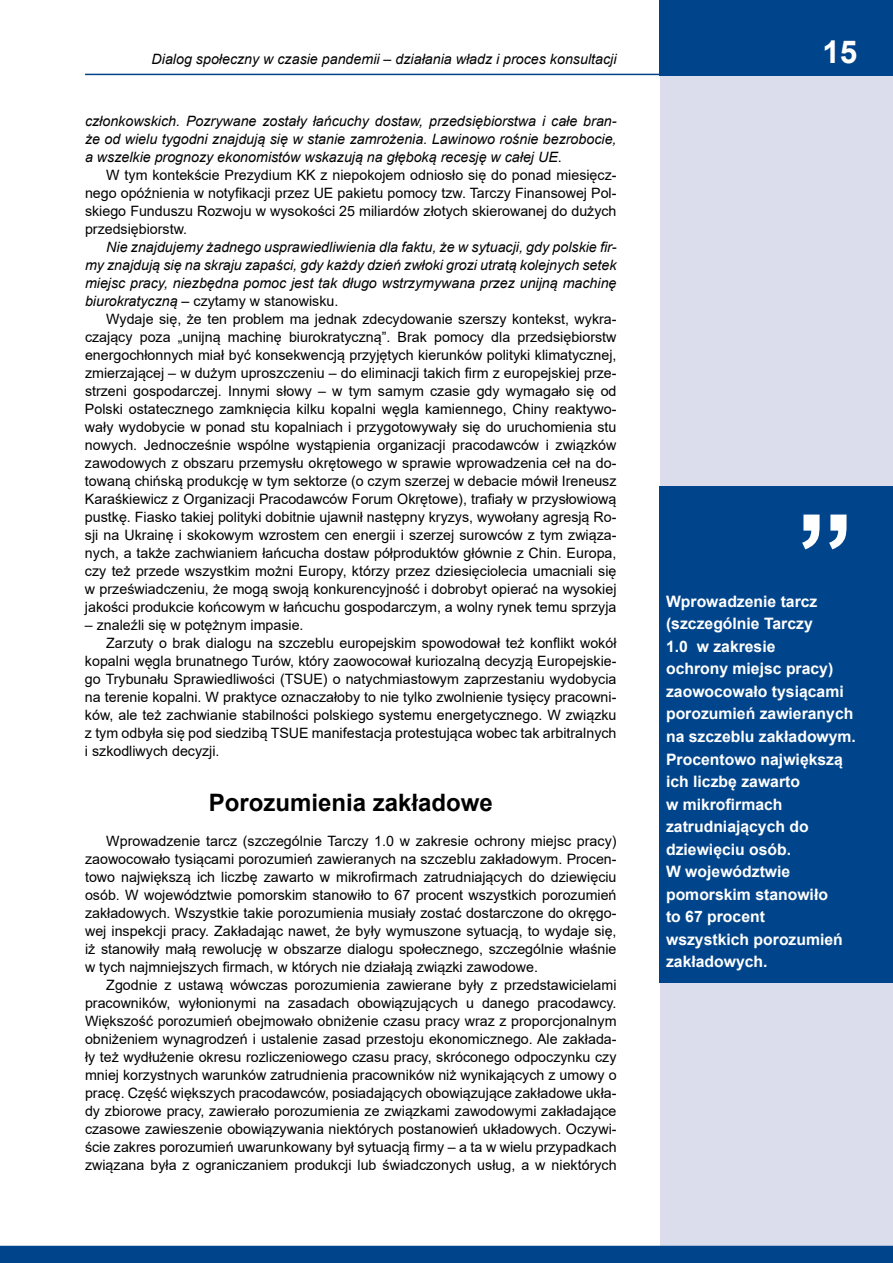
<style>
.page{position:relative;width:893px;height:1263px;background:#fff}
.page>*{position:absolute;margin:0;border:0;box-sizing:border-box;transform-origin:0 0}
.t1{font:700 117px "Arial";color:#fff}
.t2{font:700 31.5px "Arial";color:#fff}
.t3{font:700 24px "Arial";color:#000}
.t4{font:700 15.75px/22.5px "Arial";color:#fff}
.t5{font:14.25px/18px "Arial";color:#000;text-align:justify}
.t6{font:italic 14.25px/18px "Arial";color:#000;text-align:justify}
.s1{font-style:normal}
</style>
<div class="page">
<div style="left:660px;top:52px;width:233px;height:1211px;background:#dbddec"></div>
<div style="left:660px;top:0;width:233px;height:75px;background:#00458b"></div>
<hr style="left:85px;top:74px;width:575px;height:1px;background:#00458b">
<div style="left:0;top:1246px;width:893px;height:17px;background:#00458b"></div>
<div style="left:660px;top:486px;width:233px;height:497px;background:#00458b"></div>
<p class="t6" style="left:152px;top:51px;width:466px">Dialog społeczny w czasie pandemii – działania władz i proces konsultacji</p>
<p class="t6" style="left:85px;top:112px;width:533px">członkowskich. Pozrywane zostały łańcuchy dostaw, przedsiębiorstwa i całe bran&shy;że od wielu tygodni znajdują się w stanie zamrożenia. Lawinowo rośnie bezrobocie, a wszelkie prognozy ekonomistów wskazują na głęboką recesję w całej UE<span class="s1">.</span></p>
<p class="t5" style="left:85px;top:166px;width:533px;text-indent:21px">W tym kontekście Prezydium KK z niepokojem odniosło się do ponad miesięcz&shy;nego opóźnienia w notyfikacji przez UE pakietu pomocy tzw. Tarczy Finansowej Pol&shy;skiego Funduszu Rozwoju w wysokości 25 miliardów złotych skierowanej do dużych przedsiębiorstw.</p>
<p class="t6" style="left:85px;top:238px;width:533px;text-indent:21px">Nie znajdujemy żadnego usprawiedliwienia dla faktu, że w sytuacji, gdy polskie fir&shy;my znajdują się na skraju zapaści, gdy każdy dzień zwłoki grozi utratą kolejnych setek miejsc pracy, niezbędna pomoc jest tak długo wstrzymywana przez unijną machinę biurokratyczną – <span class="s1">czytamy w stanowisku.</span></p>
<p class="t5" style="left:85px;top:310px;width:533px;text-indent:21px">Wydaje się, że ten problem ma jednak zdecydowanie szerszy kontekst, wykra&shy;czający poza „unijną machinę biurokratyczną”. Brak pomocy dla przedsiębiorstw energochłonnych miał być konsekwencją przyjętych kierunków polityki klimatycznej, zmierzającej – w dużym uproszczeniu – do eliminacji takich firm z europejskiej prze&shy;strzeni gospodarczej. I nnymi słowy – w tym samym czasie gdy wymagało się od Polski ostatecznego zamknięcia kilku kopalni węgla kamiennego, Chiny reaktywo&shy;wały wydobycie w ponad stu kopalniach i przygotowywały się do uruchomienia stu nowych. Jednocześnie wspólne wystąpienia organizacji pracodawców i związków zawodowych z obszaru przemysłu okrętowego w sprawie wprowadzenia ceł na do&shy;towaną chińską produkcję w tym sektorze (o czym szerzej w debacie mówił I reneusz Karaśkiewicz z O rganizacji Pracodawców Forum Okrętowe), trafiały w przysłowiową pustkę. Fiasko takiej polityki dobitnie ujawnił następny kryzys, wywołany agresją Ro&shy;sji na U krainę i skokowym wzrostem cen energii i szerzej surowców z tym związa&shy;nych, a także zachwianiem łańcucha dostaw półproduktów głównie z Chin. Europa, czy też przede wszystkim możni Europy, którzy przez dziesięciolecia umacniali się w przeświadczeniu, że mogą swoją konkurencyjność i dobrobyt opierać na wysokiej jakości produkcie końcowym w łańcuchu gospodarczym, a wolny rynek temu sprzyja</p>
<p class="t5" style="left:85px;top:616px;width:220px">– znaleźli się w potężnym impasie.</p>
<p class="t5" style="left:106px;top:634px;width:512px">Zarzuty o brak dialogu na szczeblu europejskim spowodował też konflikt wokół</p>
<p class="t5" style="left:85px;top:652px;width:533px">kopalni węgla brunatnego Turów, który zaowocował kuriozalną decyzją Europejskie-</p>
<p class="t5" style="left:85px;top:670px;width:533px">go Trybunału Sprawiedliwości (TSUE ) o natychmiastowym zaprzestaniu wydobycia</p>
<p class="t5" style="left:85px;top:688px;width:533px">na terenie kopalni. W praktyce oznaczałoby to nie tylko zwolnienie tysięcy pracowni-</p>
<p class="t5" style="left:85px;top:706px;width:533px">ków, ale też zachwianie stabilności polskiego systemu energetycznego. W związku</p>
<p class="t5" style="left:85px;top:724px;width:533px">z tym odbyła się pod siedzibą TSUE manifestacja protestująca wobec tak arbitralnych</p>
<p class="t5" style="left:85px;top:742px;width:136px">i szkodliwych decyzji.</p>
<h3 class="t3" style="left:209px;top:786px;width:286px">Porozumienia zakładowe</h3>
<p class="t5" style="left:85px;top:832px;width:533px;text-indent:21px">Wprowadzenie tarcz (szczególnie Tarczy 1.0 w zakresie ochrony miejsc pracy) zaowocowało tysiącami porozumień zawieranych na szczeblu zakładowym. Procen&shy;towo największą ich liczbę zawarto w mikrofirmach zatrudniających do dziewięciu osób. W województwie pomorskim stanowiło to 67 procent wszystkich porozumień zakładowych. Wszystkie takie porozumienia musiały zostać dostarczone do okręgo&shy;wej inspekcji pracy. Zakładając nawet, że były wymuszone sytuacją, to wydaje się, iż stanowiły małą rewolucję w obszarze dialogu społecznego, szczególnie właśnie w tych najmniejszych firmach, w których nie działają związki zawodowe.</p>
<p class="t5" style="left:85px;top:976px;width:533px;text-indent:21px">Zgodnie z ustawą wówczas porozumienia zawierane były z przedstawicielami pracowników, wyłonionymi na zasadach obowiązujących u danego pracodawcy.<br>Większość porozumień obejmowało obniżenie czasu pracy wraz z proporcjonalnym obniżeniem wynagrodzeń i ustalenie zasad przestoju ekonomicznego. Ale zakłada&shy;ły też wydłużenie okresu rozliczeniowego czasu pracy, skróconego odpoczynku czy mniej korzystnych warunków zatrudnienia pracowników niż wynikających z umowy o pracę. Część większych pracodawców, posiadających obowiązujące zakładowe ukła&shy;dy zbiorowe pracy, zawierało porozumienia ze związkami zawodowymi zakładające czasowe zawieszenie obowiązywania niektórych postanowień układowych. Oczywi&shy;ście zakres porozumień uwarunkowany był sytuacją firmy – a ta w wielu przypadkach związana była z ograniczaniem produkcji lub świadczonych usług, a w niektórych</p>
<h2 class="t2" style="left:822px;top:30px;width:37px">15</h2>
<h1 class="t1" style="left:796px;top:407px;width:60px">„</h1>
<p class="t4" style="left:666px;top:590px;width:191px">Wprowadzenie tarcz (szczególnie Tarczy<br>1.0 w zakresie<br>ochrony miejsc pracy) zaowocowało tysiącami porozumień zawieranych na szczeblu zakładowym.<br>Procentowo największą ich liczbę zawarto<br>w mikrofirmach zatrudniających do dziewięciu osób.<br>W województwie pomorskim stanowiło<br>to 67 procent<br>wszystkich porozumień zakładowych.</p>
</div>
